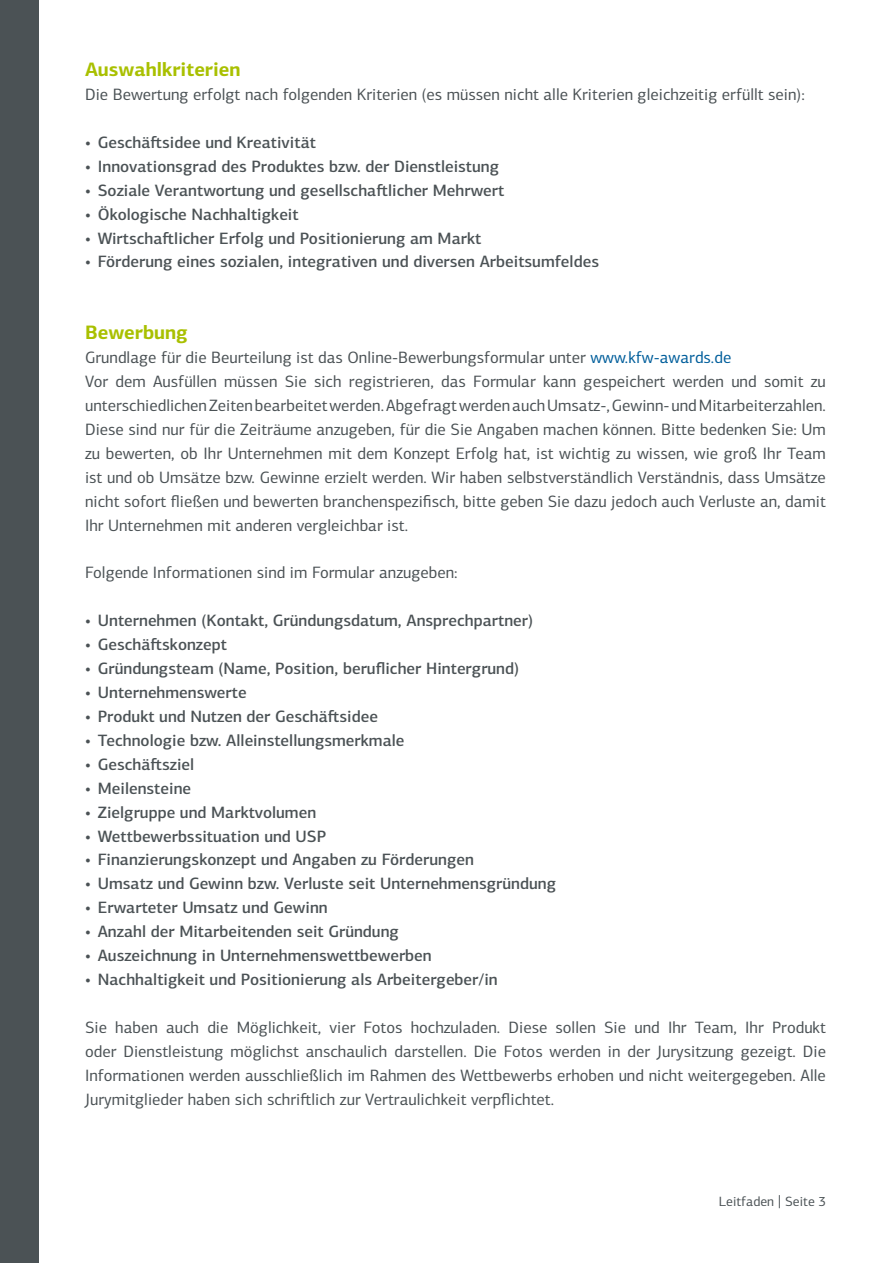
<style>
.page{position:relative;width:893px;height:1263px;background:#fff}
.page>*{position:absolute;margin:0;border:0;box-sizing:border-box;transform-origin:0 0}
.t1{font:700 19.5px "KFW Centro Sans";color:#a9c000}
.t2{font:16.5px/23.9px "KFW Centro Sans";color:#4b5255;text-align:justify}
.t3{font:500 16.5px "KFW Centro Sans";color:#4b5255}
.t4{font:13.5px "KFW Centro Sans";color:#4b5255}
.s1{color:#005e9b}
.s2{font-weight:500;font-size:15.6px}
</style>
<div class="page">
<div style="left:0;top:0;width:38px;height:1263px;background:#4b5255"></div>
<h2 class="t1" style="left:85px;top:57px;width:157px">Auswahlkriterien</h2>
<p class="t2" style="left:85px;top:82px;width:721px">Die Bewertung erfolgt nach folgenden Kriterien (es müssen nicht alle Kriterien gleichzeitig erfüllt sein):</p>
<p class="t3" style="left:85px;top:132px;width:232px">• Geschäftsidee und Kreativität</p>
<p class="t3" style="left:85px;top:156px;width:416px">• Innovationsgrad des Produktes bzw. der Dienstleistung</p>
<p class="t3" style="left:85px;top:180px;width:421px">• Soziale Verantwortung und gesellschaftlicher Mehrwert</p>
<p class="t3" style="left:85px;top:204px;width:215px">• Ökologische Nachhaltigkeit</p>
<p class="t3" style="left:85px;top:228px;width:398px">• Wirtschaftlicher Erfolg und Positionierung am Markt</p>
<p class="t3" style="left:85px;top:252px;width:515px">• Förderung eines sozialen, integrativen und diversen Arbeitsumfeldes</p>
<h2 class="t1" style="left:85px;top:320px;width:104px">Bewerbung</h2>
<p class="t2" style="left:85px;top:346px;width:648px">Grundlage für die Beurteilung ist das Online-Bewerbungsformular unter <span class="s1">www.kfw-awards.de</span></p>
<p class="t2" style="left:85px;top:369px;width:742px">Vor dem Ausfüllen müssen Sie sich registrieren, das Formular kann gespeichert werden und somit zu unterschiedlichen Zeiten bearbeitet werden. Abgefragt werden auch Umsatz-, Gewinn- und Mitarbeiterzahlen.<br>Diese sind nur für die Zeiträume anzugeben, für die Sie Angaben machen können. Bitte bedenken Sie: Um zu bewerten, ob Ihr Unternehmen mit dem Konzept Erfolg hat, ist wichtig zu wissen, wie groß Ihr Team ist und ob Umsätze bzw. Gewinne erzielt werden. Wir haben selbstverständlich Verständnis, dass Umsätze nicht sofort fließen und bewerten branchenspezifisch, bitte geben Sie dazu jedoch auch Verluste an, damit Ihr Unternehmen mit anderen vergleichbar ist.</p>
<p class="t2" style="left:85px;top:561px;width:374px">Folgende Informationen sind im Formular anzugeben:</p>
<p class="t3" style="left:85px;top:610px;width:450px">• Unternehmen (Kontakt, Gründungsdatum, Ansprechpartner)</p>
<p class="t3" style="left:85px;top:634px;width:143px">• Geschäftskonzept</p>
<p class="t3" style="left:85px;top:658px;width:436px">• Gründungsteam (Name, Position, beruflicher Hintergrund)</p>
<p class="t3" style="left:85px;top:682px;width:163px">• Unternehmenswerte</p>
<p class="t3" style="left:85px;top:706px;width:295px">• Produkt und Nutzen der Geschäftsidee</p>
<p class="t3" style="left:85px;top:730px;width:321px">• Technologie bzw. Alleinstellungsmerkmale</p>
<p class="t3" style="left:85px;top:754px;width:111px">• Geschäftsziel</p>
<p class="t3" style="left:85px;top:778px;width:108px">• Meilensteine</p>
<p class="t3" style="left:85px;top:802px;width:233px">• Zielgruppe und Marktvolumen</p>
<p class="t3" style="left:85px;top:826px;width:243px">• Wettbewerbssituation und USP</p>
<p class="t3" style="left:85px;top:850px;width:390px">• Finanzierungskonzept und Angaben zu Förderungen</p>
<p class="t3" style="left:85px;top:873px;width:473px">• Umsatz und Gewinn bzw. Verluste seit Unternehmensgründung</p>
<p class="t3" style="left:85px;top:897px;width:244px">• Erwarteter Umsatz und Gewinn</p>
<p class="t3" style="left:85px;top:921px;width:315px">• Anzahl der Mitarbeitenden seit Gründung</p>
<p class="t3" style="left:85px;top:945px;width:348px">• Auszeichnung in Unternehmenswettbewerben</p>
<p class="t3" style="left:85px;top:969px;width:414px">• Nachhaltigkeit und Positionierung als Arbeitergeber/in</p>
<p class="t2" style="left:85px;top:1015px;width:742px">Sie haben auch die Möglichkeit, vier Fotos hochzuladen. Diese sollen Sie und Ihr Team, Ihr Produkt oder Dienstleistung möglichst anschaulich darstellen. Die Fotos werden in der Jurysitzung gezeigt. Die Informationen werden ausschließlich im Rahmen des Wettbewerbs erhoben und nicht weitergegeben. Alle Jurymitglieder haben sich schriftlich zur Vertraulichkeit verpflichtet.</p>
<p class="t4" style="left:719px;top:1193px;width:109px">Leitfaden <span class="s2">|</span> Seite 3</p>
</div>
